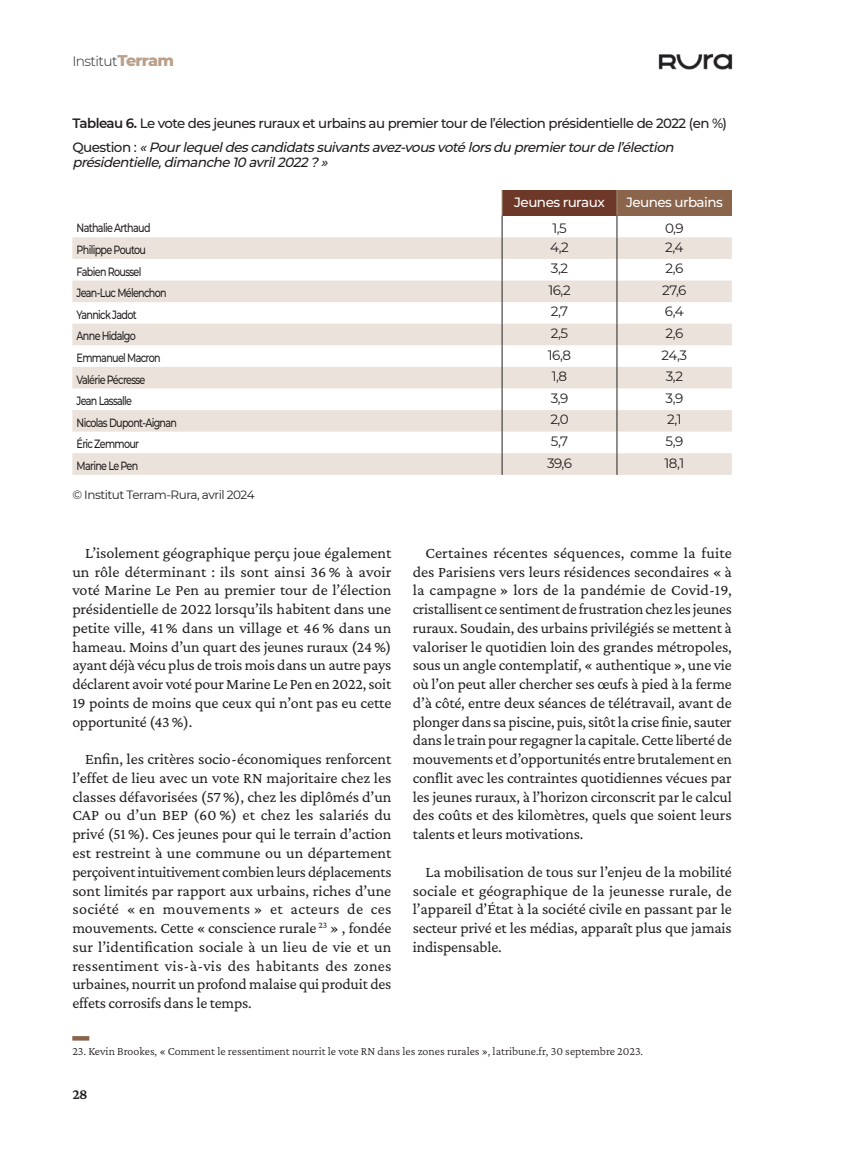
<style>
.page{position:relative;width:851px;height:1149px;background:#fff}
.page>*{position:absolute;margin:0;border:0;box-sizing:border-box;transform-origin:0 0}
.BODY-Alinéa{font:15.75px/18.8px "Crimson Pro";letter-spacing:-.01em;color:#231f20;text-align:justify}
.t1{font:600 15px "Crimson Pro";color:#231f20}
.t2{font:300 13.65px "Montserrat";letter-spacing:-.04em;color:#231f20}
.TAB_Question{font:italic 500 13.5px/15px "Montserrat";color:#231f20}
.TAB_TITRES{font:500 13.5px "Montserrat";letter-spacing:-.04em;color:#231f20}
.TAB_03{font:13.5px "Montserrat";letter-spacing:-.04em;color:#231f20}
.TAB_01{font:500 13.5px "Montserrat";letter-spacing:-.04em;color:#fff}
.TAB_04{font:500 12px "Montserrat";letter-spacing:-.07em;color:#231f20;scale:.8 1}
.N2B2P{font:300 12px "Crimson Pro";color:#231f20}
.TAB_source{font:12px "Montserrat";letter-spacing:-.04em;color:#231f20}
.s1{font-weight:800;font-size:15.9px;color:#baa08a}
.s2{font-weight:600}
.s3{font-style:normal}
</style>
<div class="page">
<img style="left:658px;top:53px;width:75px;height:17px">
<svg style="left:72px;top:1036px;width:17px;height:4px"></svg>
<div style="left:502px;top:190px;width:115px;height:26px;background:#6e3828"></div>
<div style="left:617px;top:190px;width:114px;height:26px;background:#8a644b"></div>
<svg style="left:72px;top:237px;width:659px;height:237px;fill:#ebe3db"></svg>
<svg style="left:501px;top:190px;width:1px;height:284px"></svg>
<svg style="left:616px;top:190px;width:1px;height:284px"></svg>
<p class="t2" style="left:72px;top:52px;width:103px">Institut<span class="s1">Terram</span></p>
<p class="TAB_TITRES" style="left:72px;top:114px;width:656px"><span class="s2">Tableau 6.</span> Le vote des jeunes ruraux et urbains au premier tour de l’élection présidentielle de 2022 (en %)</p>
<p class="TAB_Question" style="left:72px;top:139px;width:606px"><span class="s3">Q u e s t i o n :</span> « Pourlequeldescandidatssuivantsavez-vousvotélorsdu premiertourdel’élection présidentielle,dimanche10 avril2022? »</p>
<p class="TAB_01" style="left:514px;top:193px;width:92px">Jeunes ruraux</p>
<p class="TAB_01" style="left:626px;top:193px;width:98px">Jeunes urbains</p>
<p class="TAB_04" style="left:77px;top:220px;width:94px">Nathalie Arthaud</p>
<p class="TAB_03" style="left:552px;top:219px;width:16px">1,5</p>
<p class="TAB_03" style="left:665px;top:219px;width:20px">0,9</p>
<p class="TAB_04" style="left:77px;top:241px;width:88px">Philippe Poutou</p>
<p class="TAB_03" style="left:550px;top:237px;width:20px">4,2</p>
<p class="TAB_03" style="left:665px;top:237px;width:20px">2,4</p>
<p class="TAB_04" style="left:77px;top:263px;width:83px">Fabien Roussel</p>
<p class="TAB_03" style="left:551px;top:259px;width:19px">3,2</p>
<p class="TAB_03" style="left:665px;top:259px;width:19px">2,6</p>
<p class="TAB_04" style="left:77px;top:284px;width:114px">Jean-Luc Mélenchon</p>
<p class="TAB_03" style="left:548px;top:281px;width:24px">16,2</p>
<p class="TAB_03" style="left:662px;top:281px;width:26px">27,6</p>
<p class="TAB_04" style="left:77px;top:306px;width:77px">Yannick Jadot</p>
<p class="TAB_03" style="left:550px;top:302px;width:19px">2,7</p>
<p class="TAB_03" style="left:664px;top:302px;width:20px">6,4</p>
<p class="TAB_04" style="left:77px;top:327px;width:76px">Anne Hidalgo</p>
<p class="TAB_03" style="left:551px;top:324px;width:19px">2,5</p>
<p class="TAB_03" style="left:665px;top:324px;width:19px">2,6</p>
<p class="TAB_04" style="left:77px;top:349px;width:107px">Emmanuel Macron</p>
<p class="TAB_03" style="left:548px;top:345px;width:25px">16,8</p>
<p class="TAB_03" style="left:661px;top:345px;width:27px">24,3</p>
<p class="TAB_04" style="left:77px;top:371px;width:88px">Valérie Pécresse</p>
<p class="TAB_03" style="left:551px;top:367px;width:17px">1,8</p>
<p class="TAB_03" style="left:665px;top:367px;width:19px">3,2</p>
<p class="TAB_04" style="left:77px;top:392px;width:71px">Jean Lassalle</p>
<p class="TAB_03" style="left:550px;top:388px;width:19px">3,9</p>
<p class="TAB_03" style="left:665px;top:388px;width:19px">3,9</p>
<p class="TAB_04" style="left:77px;top:414px;width:127px">Nicolas Dupont-Aignan</p>
<p class="TAB_03" style="left:550px;top:410px;width:20px">2,0</p>
<p class="TAB_03" style="left:667px;top:410px;width:16px">2,1</p>
<p class="TAB_04" style="left:77px;top:435px;width:80px">Éric Zemmour</p>
<p class="TAB_03" style="left:551px;top:432px;width:19px">5,7</p>
<p class="TAB_03" style="left:665px;top:432px;width:19px">5,9</p>
<p class="TAB_04" style="left:77px;top:457px;width:79px">Marine Le Pen</p>
<p class="TAB_03" style="left:547px;top:453px;width:27px">39,6</p>
<p class="TAB_03" style="left:664px;top:453px;width:21px">18,1</p>
<p class="TAB_source" style="left:72px;top:486px;width:184px">© Institut Terram-Rura, avril 2024</p>
<p class="BODY-Alinéa" style="left:72px;top:543px;width:320px;text-indent:13px">L’isolement géographique perçu joue également un rôle déterminant : ils sont ainsi 36 % à avoir voté Marine Le Pen au premier tour de l’élection présidentielle de 2022 lorsqu’ils habitent dans une petite ville, 41 % dans un village et 46 % dans un hameau. Moins d’un quart des jeunes ruraux (24 %) ayant déjà vécu plus de trois mois dans un autre pays déclarent avoir voté pour Marine Le Pen en 2022, soit 19 points de moins que ceux qui n’ont pas eu cette opportunité (43 %).</p>
<p class="BODY-Alinéa" style="left:72px;top:749px;width:320px;text-indent:13px">Enfin, les critères socio-économiques renforcent l’effet de lieu avec un vote RN majoritaire chez les classes défavorisées (57 %), chez les diplômés d’un CAP ou d’un BEP (60 %) et chez les salariés du privé (51 %). Ces jeunes pour qui le terrain d’action est restreint à une commune ou un département perçoivent intuitivement combien leurs déplacements sont limités par rapport aux urbains, riches d’une société « en mouvements » et acteurs de ces mouvements. Cette « conscience rurale <sup>23</sup> » , fondée sur l’identification sociale à un lieu de vie et un ressentiment vis-à-vis des habitants des zones urbaines, nourrit un profond malaise qui produit des effets corrosifs dans le temps.</p>
<p class="N2B2P" style="left:72px;top:1043px;width:572px">23. Kevin Brookes, « Comment le ressentiment nourrit le vote RN dans les zones rurales », latribune.fr, 30 septembre 2023.</p>
<p class="BODY-Alinéa" style="left:412px;top:543px;width:320px;text-indent:13px">Certaines récentes séquences, comme la fuite des Parisiens vers leurs résidences secondaires « à la campagne » lors de la pandémie de Covid-19, cristallisent ce sentiment de frustration chez les jeunes ruraux. Soudain, des urbains privilégiés se mettent à valoriser le quotidien loin des grandes métropoles, sous un angle contemplatif, « authentique », une vie où l’on peut aller chercher ses œufs à pied à la ferme d’à côté, entre deux séances de télétravail, avant de plonger dans sa piscine, puis, sitôt la crise finie, sauter dans le train pour regagner la capitale. Cette liberté de mouvements et d’opportunités entre brutalement en conflit avec les contraintes quotidiennes vécues par les jeunes ruraux, à l’horizon circonscrit par le calcul des coûts et des kilomètres, quels que soient leurs talents et leurs motivations.</p>
<p class="BODY-Alinéa" style="left:412px;top:861px;width:320px;text-indent:13px">La mobilisation de tous sur l’enjeu de la mobilité sociale et géographique de la jeunesse rurale, de l’appareil d’État à la société civile en passant par le secteur privé et les médias, apparaît plus que jamais indispensable.</p>
<p class="t1" style="left:72px;top:1083px;width:17px">28</p>
</div>
